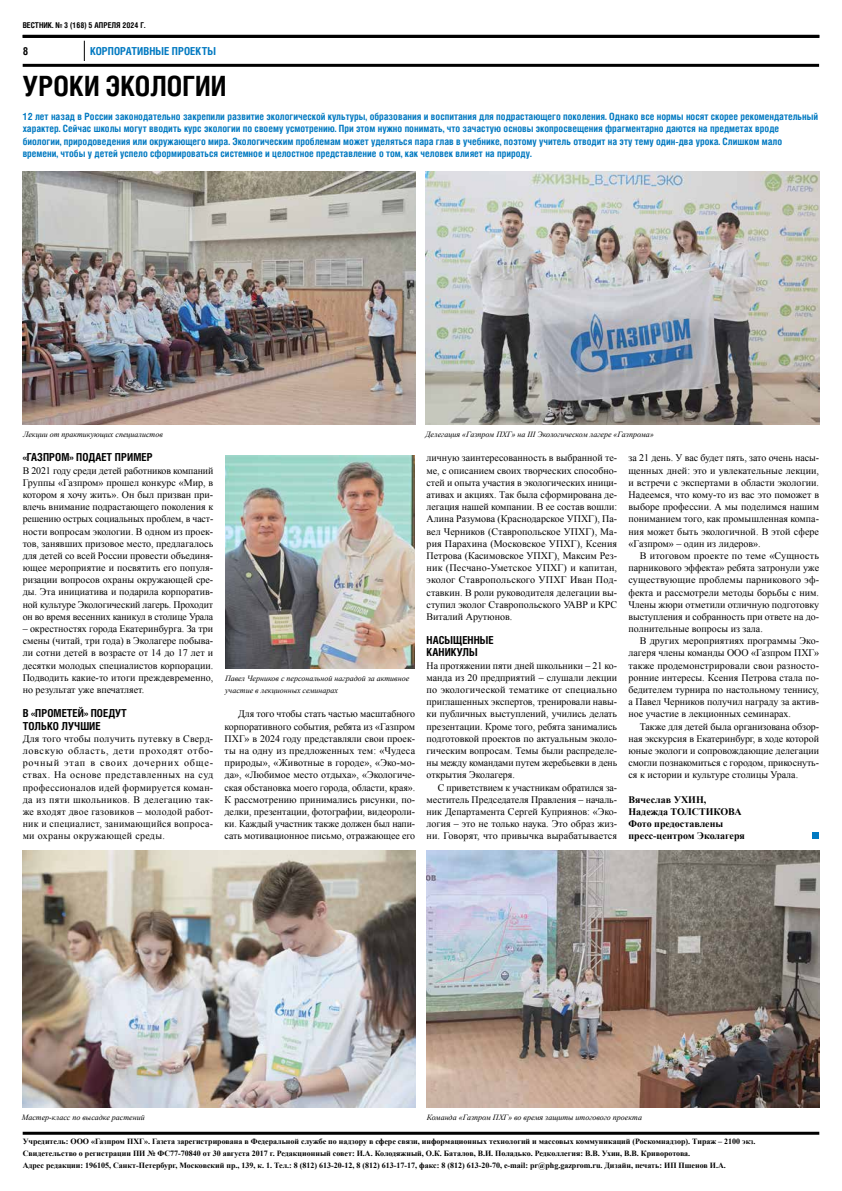
<style>
.page{position:relative;width:842px;height:1191px;background:#fff}
.page>*{position:absolute;margin:0;border:0;box-sizing:border-box;transform-origin:0 0}
.t1{font:700 27.9px "Helios Cond";color:#000}
.t2{font:700 11px/12.2px "Helios Cond";letter-spacing:.005em;color:#000}
.t3{font:700 condensed 11px "Helios C Cn";letter-spacing:.005em;color:#0079c1}
.t4{font:700 condensed 11px "Helios C Cn";color:#000}
.t5{font:10px/12.2px "Times New Roman";color:#000;text-align:justify}
.t6{font:700 10px/12.2px "Helios Cond";color:#0079c1}
.t7{font:700 10px/12.2px "Times New Roman";color:#000}
.t8{font:700 8px/12.2px "Times New Roman";color:#000}
.t9{font:italic 8px/12.2px "Times New Roman";color:#000}
.t10{font:700 condensed 8px "Helios";color:#000}
</style>
<div class="page">
<svg style="left:84px;top:41px;width:1px;height:20px"></svg>
<hr style="left:23px;top:1131px;width:796px;height:3px;background:#000">
<hr style="left:23px;top:35px;width:796px;height:3px;background:#000">
<hr style="left:23px;top:64px;width:796px;height:3px;background:#000">
<div style="left:812px;top:832px;width:7px;height:7px;background:#0079c1"></div>
<img style="left:22px;top:171px;width:393px;height:253px">
<img style="left:225px;top:455px;width:189px;height:213px">
<img style="left:426px;top:171px;width:393px;height:253px">
<img style="left:427px;top:850px;width:392px;height:257px">
<img style="left:23px;top:850px;width:392px;height:257px">
<p class="t10" style="left:23px;top:21px;width:124px">ВЕСТНИК. № 3 (168) 5 АПРЕЛЯ 2024 Г.</p>
<p class="t4" style="left:23px;top:44px;width:7px">8</p>
<p class="t3" style="left:90px;top:44px;width:128px">КОРПОРАТИВНЫЕ ПРОЕКТЫ</p>
<h1 class="t1" style="left:23px;top:67px;width:205px">УРОКИ ЭКОЛОГИИ</h1>
<p class="t6" style="left:23px;top:110px;width:797px">12 лет назад в России законодательно закрепили развитие экологической культуры, образования и воспитания для подрастающего поколения. Однако все нормы носят скорее рекомендательный характер. Сейчас школы могут вводить курс экологии по своему усмотрению. При этом нужно понимать, что зачастую основы экопросвещения фрагментарно даются на предметах вроде биологии, природоведения или окружающего мира. Экологическим проблемам может уделяться пара глав в учебнике, поэтому учитель отводит на эту тему один-два урока. Слишком мало времени, чтобы у детей успело сформироваться системное и целостное представление о том, как человек влияет на природу.</p>
<p class="t9" style="left:23px;top:428px;width:141px">Лекции от практикующих специалистов</p>
<p class="t2" style="left:23px;top:451px;width:131px">«ГАЗПРОМ» ПОДАЕТ ПРИМЕР</p>
<p class="t5" style="left:23px;top:464px;width:192px">В 2021 году среди детей работников компаний Группы «Газпром» прошел конкурс «Мир, в котором я хочу жить». Он был призван при&shy;влечь внимание подрастающего поколения к решению острых социальных проблем, в част&shy;ности вопросам экологии. В одном из проек&shy;тов, занявших призовое место, предлагалось для детей со всей России провести объединя&shy;ющее мероприятие и посвятить его популя&shy;ризации вопросов охраны окружающей сре&shy;ды. Эта инициатива и подарила корпоратив&shy;ной культуре Экологический лагерь. Проходит он во время весенних каникул в столице Урала</p>
<p class="t5" style="left:23px;top:622px;width:192px">– окрестностях города Екатеринбурга. За три смены (читай, три года) в Эколагере побыва&shy;ли сотни детей в возрасте от 14 до 17 лет и десятки молодых специалистов корпорации.<br>Подводить какие-то итоги преждевременно, но результат уже впечатляет.</p>
<p class="t2" style="left:23px;top:707px;width:106px">В «ПРОМЕТЕЙ» ПОЕДУТ<br>ТОЛЬКО ЛУЧШИЕ</p>
<p class="t5" style="left:23px;top:732px;width:192px">Для того чтобы получить путевку в Сверд&shy;ловскую область, дети проходят отбо&shy;рочный этап в своих дочерних обще&shy;ствах. На основе представленных на суд профессионалов идей формируется коман&shy;да из пяти школьников. В делегацию так&shy;же входят двое газовиков – молодой работ&shy;ник и специалист, занимающийся вопроса&shy;ми охраны окружающей среды.</p>
<p class="t9" style="left:225px;top:672px;width:186px">Павел Черников с персональной наградой за активное участие в лекционных семинарах</p>
<p class="t5" style="left:225px;top:708px;width:192px;text-indent:14px">Для того чтобы стать частью масштабного корпоративного события, ребята из «Газпром ПХГ» в 2024 году представляли свои проек&shy;ты на одну из предложенных тем: «Чудеса природы», «Животные в городе», «Эко-мо&shy;да», «Любимое место отдыха», «Экологиче&shy;ская обстановка моего города, области, края».<br>К рассмотрению принимались рисунки, по&shy;делки, презентации, фотографии, видеороли&shy;ки. Каждый участник также должен был напи&shy;сать мотивационное письмо, отражающее его</p>
<p class="t9" style="left:426px;top:428px;width:230px">Делегация «Газпром ПХГ» на III Экологическом лагере «Газпрома»</p>
<p class="t5" style="left:427px;top:452px;width:192px">личную заинтересованность в выбранной те&shy;ме, с описанием своих творческих способно&shy;стей и опыта участия в экологических иници&shy;ативах и акциях. Так была сформирована де&shy;легация нашей компании. В ее состав вошли:<br>Алина Разумова (Краснодарское УПХГ), Па&shy;вел Черников (Ставропольское УПХГ), Ма&shy;рия Парахина (Московское УПХГ), Ксения Петрова (Касимовское УПХГ), Максим Рез&shy;ник (Песчано-Уметское УПХГ) и капитан, эколог Ставропольского УПХГ Иван Под&shy;ставкин. В роли руководителя делегации вы&shy;ступил эколог Ставропольского УАВР и КРС Виталий Арутюнов.</p>
<p class="t2" style="left:427px;top:634px;width:69px">НАСЫЩЕННЫЕ<br>КАНИКУЛЫ</p>
<p class="t5" style="left:427px;top:659px;width:192px">На протяжении пяти дней школьники – 21 ко&shy;манда из 20 предприятий – слушали лекции по экологической тематике от специально приглашенных экспертов, тренировали навы&shy;ки публичных выступлений, учились делать презентации. Кроме того, ребята занимались подготовкой проектов по актуальным эколо&shy;гическим вопросам. Темы были распределе&shy;ны между командами путем жеребьевки в день открытия Эколагеря.</p>
<p class="t5" style="left:427px;top:781px;width:192px;text-indent:11px">С приветствием к участникам обратился за&shy;меститель Председателя Правления – началь&shy;ник Департамента Сергей Куприянов: «Эко&shy;логия – это не только наука. Это образ жиз&shy;ни. Говорят, что привычка вырабатывается</p>
<p class="t5" style="left:628px;top:452px;width:192px">за 21 день. У вас будет пять, зато очень насы&shy;щенных дней: это и увлекательные лекции, и встречи с экспертами в области экологии.<br>Надеемся, что кому-то из вас это поможет в выборе профессии. А мы поделимся нашим пониманием того, как промышленная компа&shy;ния может быть экологичной. В этой сфере «Газпром» – один из лидеров».</p>
<p class="t5" style="left:628px;top:549px;width:192px;text-indent:11px">В итоговом проекте по теме «Сущность парникового эффекта» ребята затронули уже существующие проблемы парникового эф&shy;фекта и рассмотрели методы борьбы с ним.<br>Члены жюри отметили отличную подготовку выступления и собранность при ответе на до&shy;полнительные вопросы из зала.</p>
<p class="t5" style="left:628px;top:634px;width:192px;text-indent:11px">В других мероприятиях программы Эко&shy;лагеря члены команды ООО «Газпром ПХГ» также продемонстрировали свои разносто&shy;ронние интересы. Ксения Петрова стала по&shy;бедителем турнира по настольному теннису, а Павел Черников получил награду за актив&shy;ное участие в лекционных семинарах.</p>
<p class="t5" style="left:628px;top:720px;width:192px;text-indent:11px">Также для детей была организована обзор&shy;ная экскурсия в Екатеринбург, в ходе которой юные экологи и сопровождающие делегации смогли познакомиться с городом, прикоснуть&shy;ся к истории и культуре столицы Урала.</p>
<p class="t7" style="left:628px;top:793px;width:118px">Вячеслав УХИН,<br>Надежда ТОЛСТИКОВА<br>Фото предоставлены пресс-центром Эколагеря</p>
<p class="t9" style="left:22px;top:1110px;width:124px">Мастер-класс по высадке растений</p>
<p class="t9" style="left:427px;top:1110px;width:217px">Команда «Газпром ПХГ» во время защиты итогового проекта</p>
<p class="t8" style="left:23px;top:1135px;width:734px">Учредитель: ООО «Газпром ПХГ». Газета зарегистрирована в Федеральной службе по надзору в сфере связи, информационных технологий и массовых коммуникаций (Роскомнадзор). Тираж – 2100 экз.<br>Свидетельство о регистрации ПИ № ФС77-70840 от 30 августа 2017 г. Редакционный совет: И.А. Колодяжный, О.К. Баталов, В.И. Поладько. Редколлегия: В.В. Ухин, В.В. Криворотова.<br>Адрес редакции: 196105, Санкт-Петербург, Московский пр., 139, к. 1. Тел.: 8 (812) 613-20-12, 8 (812) 613-17-17, факс: 8 (812) 613-20-70, e-mail: pr@phg.gazprom.ru. Дизайн, печать: ИП Пшенов И.А.</p>
</div>
